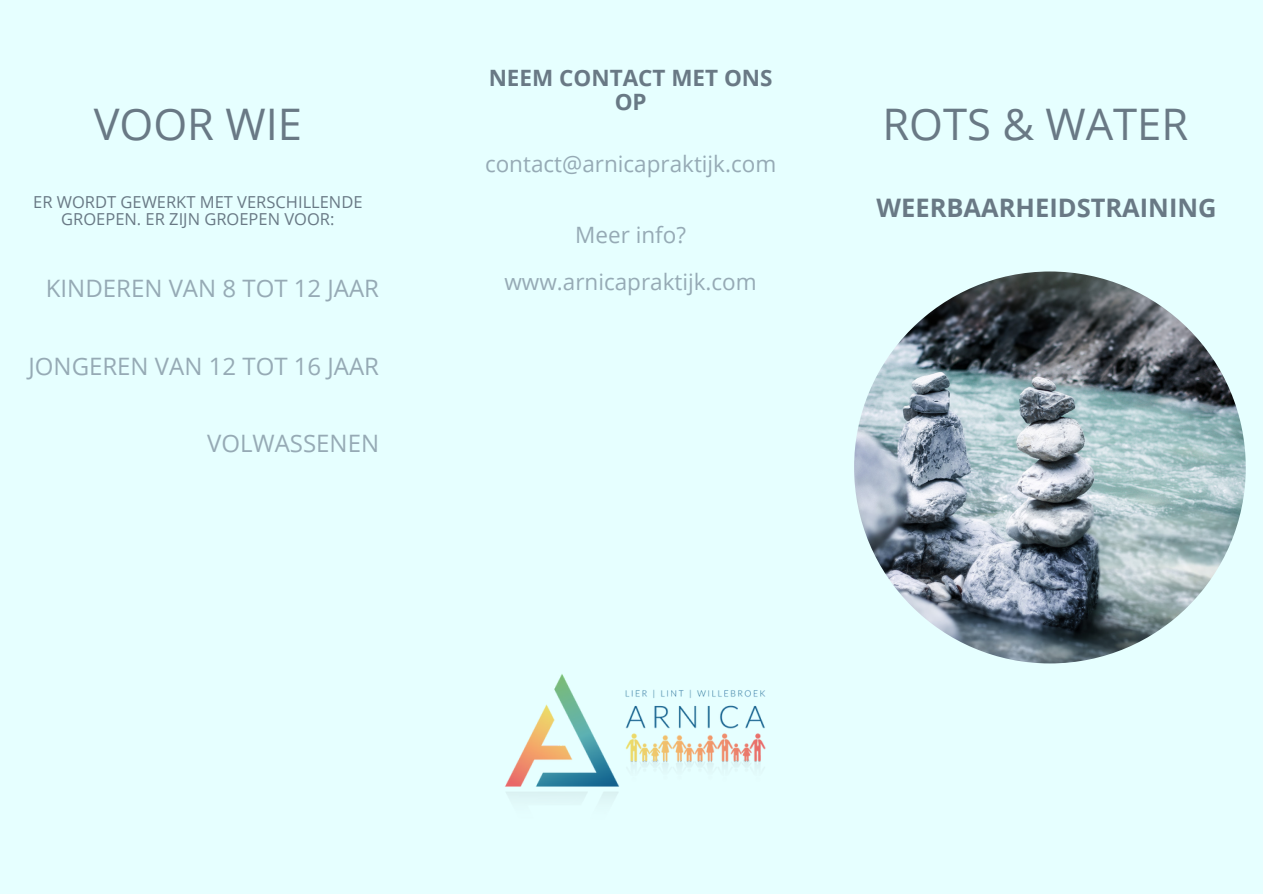
<style>
.page{position:relative;width:1263px;height:894px;background:#fff}
.page>*{position:absolute;margin:0;border:0;box-sizing:border-box;transform-origin:0 0}
.t1{font:43.5px "Open Sans";color:#697985}
.t2{font:700 25.5px "Open Sans";color:#697985}
.t3{font:24px "Open Sans";color:#96aab5}
.t4{font:22.5px "Open Sans";color:#96aab5}
.t5{font:700 22.5px/23.5px "Open Sans";color:#697985;text-align:center}
.t6{font:16.5px/16.8px "Open Sans";color:#697985;text-align:center}
</style>
<div class="page">
<div style="left:0;top:0;width:1263px;height:893px;background:#e6ffff"></div>
<img style="left:854px;top:271px;width:392px;height:392px;border-radius:50%">
<img style="left:505px;top:674px;width:261px;height:124px">
<p class="t1" style="left:94px;top:93px;width:210px">VOOR WIE</p>
<p class="t6" style="left:33px;top:193px;width:331px">ER WORDT GEWERKT MET VERSCHILLENDE<br>GROEPEN. ER ZIJN GROEPEN VOOR:</p>
<p class="t3" style="left:46px;top:271px;width:335px">KINDEREN VAN 8 TOT 12 JAAR</p>
<p class="t3" style="left:29px;top:349px;width:352px">JONGEREN VAN 12 TOT 16 JAAR</p>
<p class="t3" style="left:207px;top:426px;width:173px">VOLWASSENEN</p>
<p class="t5" style="left:489px;top:65px;width:285px">NEEM CONTACT MET ONS<br>OP</p>
<p class="t4" style="left:485px;top:148px;width:293px">contact@arnicapraktijk.com</p>
<p class="t4" style="left:575px;top:218px;width:112px">Meer info?</p>
<p class="t4" style="left:504px;top:266px;width:254px">www.arnicapraktijk.com</p>
<p class="t1" style="left:882px;top:93px;width:307px">ROTS &amp; WATER</p>
<p class="t2" style="left:876px;top:190px;width:342px">WEERBAARHEIDSTRAINING</p>
</div>
